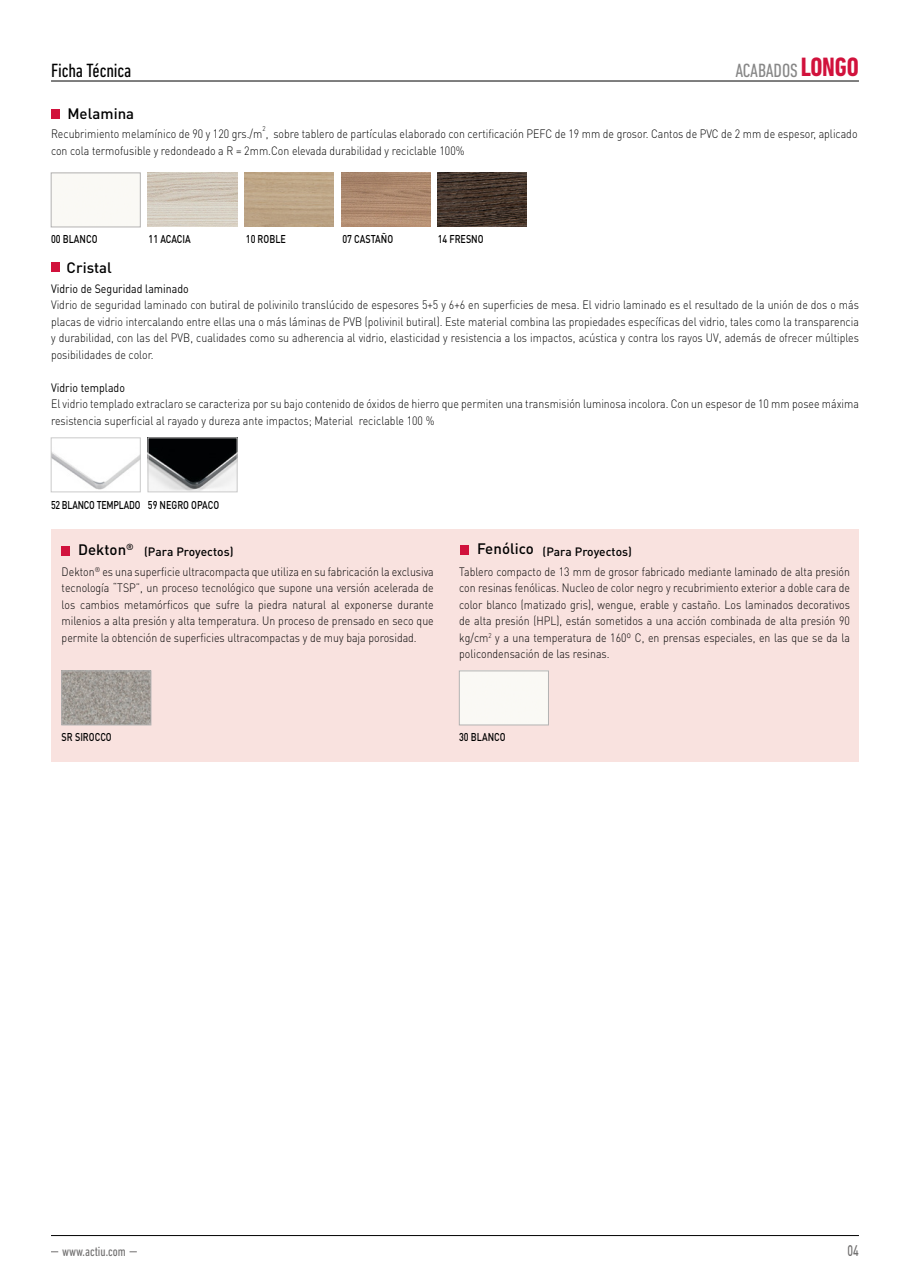
<style>
.page{position:relative;width:910px;height:1280px;background:#fff}
.page>*{position:absolute;margin:0;border:0;box-sizing:border-box;transform-origin:0 0}
.t1{font:700 condensed 27px "DIN Next LT Pro";letter-spacing:-.005em;color:#d1123c}
.t2{font:condensed 19.5px "DIN Next LT Pro";letter-spacing:-.005em;color:#000}
.t3{font:condensed 19.5px "DIN Next LT Pro";letter-spacing:-.005em;color:#878787}
.t4{font:500 15.15px "DIN Pro";color:#706f6f;scale:.7 1}
.t5{font:500 15px "DIN Pro";letter-spacing:.005em;color:#000}
.t6{font:condensed 13.5px "DIN Next LT Pro";color:#706f6f}
.t7{font:300 12px/16.5px "DIN Pro";color:#000;text-align:justify;scale:.88 1}
.t8{font:12px "DIN Pro";color:#000;scale:.88 1}
.t9{font:500 12px "DIN Pro";color:#000}
.t10{font:500 11.25px "DIN Pro";color:#000;scale:.8 1}
.t11{font:500 11.25px "DIN Pro";letter-spacing:-.02em;color:#000;scale:.78 1}
.t12{font:500 8.7px "DIN Pro";color:#000}
.t13{font:300 7.05px "DIN Pro";color:#000;scale:.88 1}
</style>
<div class="page">
<hr style="left:51px;top:81px;width:808px;height:1px;background:#000">
<hr style="left:51px;top:1235px;width:808px;height:1px;background:#000">
<div style="left:51px;top:529px;width:808px;height:233px;background:#f9e2df"></div>
<div style="left:51px;top:262px;width:9px;height:10px;background:#d1123c"></div>
<div style="left:51px;top:110px;width:9px;height:9px;background:#d1123c"></div>
<div style="left:62px;top:546px;width:8px;height:10px;background:#d1123c"></div>
<div style="left:461px;top:545px;width:8px;height:10px;background:#d1123c"></div>
<div style="left:51px;top:173px;width:89px;height:54px;border:1px solid #b3b2b2"></div>
<div style="left:461px;top:673px;width:86px;height:50px;background:#faf9f5"></div>
<div style="left:459px;top:671px;width:90px;height:54px;border:1px solid #b3b2b2"></div>
<img style="left:64px;top:673px;width:85px;height:50px">
<div style="left:62px;top:671px;width:89px;height:54px;border:1px solid #b3b2b2"></div>
<img style="left:438px;top:173px;width:89px;height:54px">
<img style="left:148px;top:173px;width:89px;height:54px">
<img style="left:341px;top:173px;width:89px;height:54px">
<img style="left:53px;top:453px;width:85px;height:37px">
<div style="left:51px;top:438px;width:89px;height:54px;border:1px solid #cacaca"></div>
<img style="left:150px;top:440px;width:85px;height:50px">
<div style="left:148px;top:438px;width:89px;height:54px;border:1px solid #cacaca"></div>
<h1 class="t1" style="left:801px;top:51px;width:60px">LONGO</h1>
<p class="t2" style="left:51px;top:59px;width:82px">Ficha Técnica</p>
<p class="t3" style="left:735px;top:59px;width:64px">ACABADOS</p>
<p class="t5" style="left:67px;top:103px;width:68px">Melamina</p>
<p class="t13" style="left:262px;top:124px;width:5px">2</p>
<p class="t7" style="left:51px;top:142px;width:471px">con cola termofusible y redondeado a R = 2mm.Con elevada durabilidad y reciclable 100%</p>
<p class="t7" style="left:51px;top:125px;width:918px">Recubrimiento melamínico de 90 y 120 grs./m , sobre tablero de partículas elaborado con certificación PEFC de 19 mm de grosor. Cantos de PVC de 2 mm de espesor, aplicado</p>
<p class="t10" style="left:51px;top:231px;width:60px">00 BLANCO</p>
<p class="t5" style="left:67px;top:257px;width:47px">Cristal</p>
<p class="t10" style="left:149px;top:231px;width:54px">11 ACACIA</p>
<p class="t10" style="left:246px;top:231px;width:52px">10 ROBLE</p>
<p class="t10" style="left:342px;top:231px;width:65px">07 CASTAÑO</p>
<p class="t10" style="left:438px;top:231px;width:59px">14 FRESNO</p>
<p class="t8" style="left:51px;top:280px;width:158px">Vidrio de Seguridad laminado</p>
<p class="t7" style="left:51px;top:296px;width:920px">Vidrio de seguridad laminado con butiral de polivinilo translúcido de espesores 5+5 y 6+6 en superficies de mesa. El vidrio laminado es el resultado de la unión de dos o más placas de vidrio intercalando entre ellas una o más láminas de PVB (polivinil butiral). Este material combina las propiedades específicas del vidrio, tales como la transparencia y durabilidad, con las del PVB, cualidades como su adherencia al vidrio, elasticidad y resistencia a los impactos, acústica y contra los rayos UV, además de ofrecer múltiples posibilidades de color.</p>
<p class="t8" style="left:51px;top:379px;width:86px">Vidrio templado</p>
<p class="t7" style="left:51px;top:395px;width:920px">El vidrio templado extraclaro se caracteriza por su bajo contenido de óxidos de hierro que permiten una transmisión luminosa incolora. Con un espesor de 10 mm posee máxima resistencia superficial al rayado y dureza ante impactos; Material reciclable 100 %</p>
<p class="t11" style="left:51px;top:497px;width:116px">52 BLANCO TEMPLADO</p>
<p class="t10" style="left:148px;top:497px;width:91px">59 NEGRO OPACO</p>
<p class="t5" style="left:78px;top:539px;width:50px">Dekton</p>
<p class="t5" style="left:477px;top:539px;width:58px">Fenólico</p>
<p class="t12" style="left:126px;top:541px;width:9px">®</p>
<p class="t9" style="left:144px;top:543px;width:91px">(Para Proyectos)</p>
<p class="t9" style="left:543px;top:543px;width:91px">(Para Proyectos)</p>
<p class="t7" style="left:62px;top:563px;width:424px">Dekton<sup>®</sup> es una superficie ultracompacta que utiliza en su fabricación la exclusiva tecnología “TSP”, un proceso tecnológico que supone una versión acelerada de los cambios metamórficos que sufre la piedra natural al exponerse durante milenios a alta presión y alta temperatura. Un proceso de prensado en seco que permite la obtención de superficies ultracompactas y de muy baja porosidad.</p>
<p class="t7" style="left:459px;top:563px;width:446px">Tablero compacto de 13 mm de grosor fabricado mediante laminado de alta presión con resinas fenólicas. Nucleo de color negro y recubrimiento exterior a doble cara de color blanco (matizado gris), wengue, erable y castaño. Los laminados decorativos de alta presión (HPL), están sometidos a una acción combinada de alta presión 90 kg/cm<sup>2</sup> y a una temperatura de 160º C, en prensas especiales, en las que se da la policondensación de las resinas.</p>
<p class="t10" style="left:62px;top:729px;width:64px">SR SIROCCO</p>
<p class="t10" style="left:459px;top:729px;width:60px">30 BLANCO</p>
<p class="t6" style="left:62px;top:1243px;width:65px">www.actiu.com</p>
<p class="t4" style="left:848px;top:1240px;width:18px">04</p>
</div>
